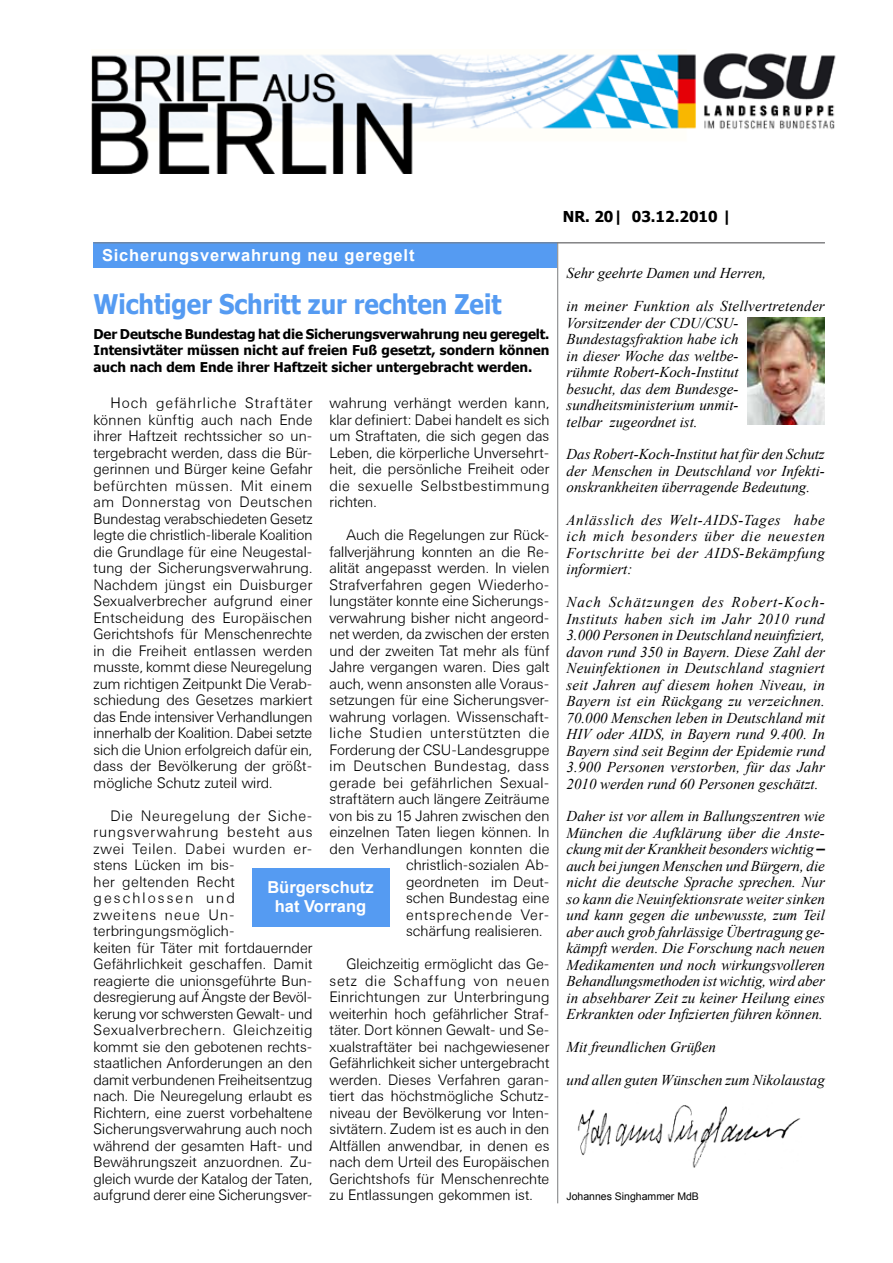
<style>
.page{position:relative;width:893px;height:1263px;background:#fff}
.page>*{position:absolute;margin:0;border:0;box-sizing:border-box;transform-origin:0 0}
.t1{font:700 27px "Tahoma";color:#559bf2;scale:.9 1}
.t2{font:700 16.5px "Arial";letter-spacing:.05em;color:#fff}
.t3{font:700 16.5px/19.5px "Arial";color:#fff;text-align:center}
.t4{font:300 15px/16.5px "Univers BSK";color:#000;text-align:justify}
.t5{font:italic 15px/16.5px "Times New Roman";color:#000;text-align:justify}
.t6{font:300 15px "Univers BSK";letter-spacing:.02em;color:#000}
.t7{font:italic 15px/32.7px "Times New Roman";letter-spacing:.02em;color:#000}
.t8{font:300 15px "Univers BSK";letter-spacing:.045em;color:#000}
.t9{font:300 15px "Univers BSK";letter-spacing:.03em;color:#000}
.t10{font:700 15px "Tahoma";color:#000}
.t11{font:300 15px "Univers BSK";letter-spacing:.06em;color:#000}
.t12{font:700 13.5px/16.5px "Tahoma";color:#000;text-align:justify}
.t13{font:10.5px "Arial";color:#000}
.s1{font-family:"Tahoma";font-weight:700;font-style:normal;font-size:13.5px}
</style>
<div class="page">
<hr style="left:557px;top:242px;width:1px;height:961px;background:#7b7c7e">
<div style="left:94px;top:242px;width:463px;height:26px;background:#559bf2"></div>
<hr style="left:94px;top:242px;width:731px;height:1px;background:#7b7c7e">
<div style="left:252px;top:868px;width:137px;height:58px;background:#559bf2"></div>
<img style="left:92px;top:53px;width:744px;height:120px">
<img style="left:577px;top:1105px;width:224px;height:63px">
<img style="left:747px;top:317px;width:78px;height:107px">
<p class="t2" style="left:102px;top:244px;width:314px">Sicherungsverwahrung neu geregelt</p>
<h1 class="t1" style="left:94px;top:285px;width:455px">Wichtiger Schritt zur rechten Zeit</h1>
<p class="t12" style="left:94px;top:325px;width:457px">Der Deutsche Bundestag hat die Sicherungsverwahrung neu geregelt.<br>Intensivtäter müssen nicht auf freien Fuß gesetzt, sondern können auch nach dem Ende ihrer Haftzeit sicher untergebracht werden.</p>
<p class="t4" style="left:94px;top:395px;width:221px;text-indent:17px">Hoch gefährliche Straftäter können künftig auch nach Ende ihrer Haftzeit rechtssicher so un&shy;tergebracht werden, dass die Bür&shy;gerinnen und Bürger keine Gefahr befürchten müssen. Mit einem am Donnerstag von Deutschen Bundestag verabschiedeten Gesetz legte die christlich-liberale Koalition die Grundlage für eine Neugestal&shy;tung der Sicherungsverwahrung.<br>Nachdem jüngst ein Duisburger Sexualverbrecher aufgrund einer Entscheidung des Europäischen Gerichtshofs für Menschenrechte in die Freiheit entlassen werden musste, kommt diese Neuregelung zum richtigen Zeitpunkt Die Verab&shy;schiedung des Gesetzes markiert das Ende intensiver Verhandlungen innerhalb der Koalition. Dabei setzte sich die Union erfolgreich dafür ein, dass der Bevölkerung der größt&shy;mögliche Schutz zuteil wird.</p>
<p class="t4" style="left:94px;top:807px;width:221px;text-align:left;text-indent:17px">Die Neuregelung der Siche&shy;rungsverwahrung besteht aus zwei Teilen. Dabei wurden er&shy;stens Lücken im bis-<br>her geltenden Recht geschlossen und<br>zweitens neue Un&shy;terbringungsmöglich-<br>keiten für Täter mit fortdauernder<br>Gefährlichkeit geschaffen. Damit reagierte die unionsgeführte Bun&shy;desregierung auf Ängste der Bevöl&shy;kerung vor schwersten Gewalt- und<br>Sexualverbrechern. Gleichzeitig kommt sie den gebotenen rechts&shy;staatlichen Anforderungen an den damit verbundenen Freiheitsentzug nach. Die Neuregelung erlaubt es<br>Richtern, eine zuerst vorbehaltene<br>Sicherungsverwahrung auch noch während der gesamten Haft- und<br>Bewährungszeit anzuordnen. Zu&shy;gleich wurde der Katalog der Taten, aufgrund derer eine Sicherungsver-</p>
<p class="t4" style="left:330px;top:395px;width:221px">wahrung verhängt werden kann, klar definiert: Dabei handelt es sich um Straftaten, die sich gegen das Leben, die körperliche Unversehrt&shy;heit, die persönliche Freiheit oder die sexuelle Selbstbestimmung richten.</p>
<p class="t4" style="left:347px;top:527px;width:204px">Auch die Regelungen zur Rück-</p>
<p class="t4" style="left:330px;top:543px;width:221px">fallverjährung konnten an die Re-</p>
<p class="t4" style="left:330px;top:560px;width:221px">alität angepasst werden. In vielen</p>
<p class="t6" style="left:330px;top:576px;width:221px">Strafverfahren gegen Wiederho-</p>
<p class="t4" style="left:330px;top:593px;width:221px">lungstäter konnte eine Sicherungs-</p>
<p class="t4" style="left:330px;top:609px;width:221px">verwahrung bisher nicht angeord-</p>
<p class="t4" style="left:330px;top:626px;width:222px">net werden, da zwischen der ersten</p>
<p class="t4" style="left:330px;top:642px;width:221px">und der zweiten Tat mehr als fünf</p>
<p class="t4" style="left:330px;top:659px;width:221px">Jahre vergangen waren. Dies galt</p>
<p class="t4" style="left:330px;top:675px;width:221px">auch, wenn ansonsten alle Voraus-</p>
<p class="t4" style="left:330px;top:692px;width:221px">setzungen für eine Sicherungsver-</p>
<p class="t4" style="left:330px;top:708px;width:221px">wahrung vorlagen. Wissenschaft-</p>
<p class="t8" style="left:330px;top:725px;width:221px">liche Studien unterstützten die</p>
<p class="t4" style="left:330px;top:741px;width:221px">Forderung der CSU-Landesgruppe</p>
<p class="t9" style="left:330px;top:758px;width:221px">im Deutschen Bundestag, dass</p>
<p class="t6" style="left:330px;top:774px;width:221px">gerade bei gefährlichen Sexual-</p>
<p class="t4" style="left:330px;top:791px;width:221px">straftätern auch längere Zeiträume</p>
<p class="t4" style="left:330px;top:807px;width:221px">von bis zu 15 Jahren zwischen den</p>
<p class="t4" style="left:330px;top:824px;width:221px">einzelnen Taten liegen können. In</p>
<p class="t6" style="left:330px;top:840px;width:222px">den Verhandlungen konnten die</p>
<p class="t4" style="left:406px;top:857px;width:145px">christlich-sozialen Ab-</p>
<p class="t4" style="left:406px;top:873px;width:145px">geordneten im Deut-</p>
<p class="t4" style="left:406px;top:890px;width:145px">schen Bundestag eine</p>
<p class="t11" style="left:406px;top:906px;width:145px">entsprechende Ver-</p>
<p class="t4" style="left:406px;top:923px;width:138px">schärfung realisieren.</p>
<p class="t4" style="left:330px;top:956px;width:222px;text-indent:17px">Gleichzeitig ermöglicht das Ge&shy;setz die Schaffung von neuen Einrichtungen zur Unterbringung weiterhin hoch gefährlicher Straf&shy;täter. Dort können Gewalt- und Se&shy;xualstraftäter bei nachgewiesener Gefährlichkeit sicher untergebracht werden. Dieses Verfahren garan&shy;tiert das höchstmögliche Schutz&shy;niveau der Bevölkerung vor Inten&shy;sivtätern. Zudem ist es auch in den Altfällen anwendbar, in denen es nach dem Urteil des Europäischen Gerichtshofs für Menschenrechte zu Entlassungen gekommen ist.</p>
<p class="t3" style="left:267px;top:878px;width:108px">Bürgerschutz hat Vorrang</p>
<p class="t10" style="left:563px;top:206px;width:170px">Nr. 20| 03.12.2010 |</p>
<p class="t7" style="left:566px;top:257px;width:260px">Sehr geehrte Damen und Herren,<br>in meiner Funktion als Stellvertretender</p>
<p class="t5" style="left:566px;top:314px;width:174px">Vorsitzender der CDU/CSU-Bundestagsfraktion habe ich in dieser Woche das weltbe&shy;rühmte Robert-Koch-Institut besucht, das dem Bundesge&shy;sundheitsministerium unmit&shy;telbar zugeordnet ist.</p>
<p class="t5" style="left:566px;top:446px;width:260px">Das Robert-Koch-Institut hat für den Schutz der Menschen in Deutschland vor Infekti&shy;onskrankheiten überragende Bedeutung.</p>
<p class="t5" style="left:566px;top:511px;width:260px">Anlässlich des Welt-AIDS-Tages habe ich mich besonders über die neuesten Fortschritte bei der AIDS-Bekämpfung informiert:</p>
<p class="t5" style="left:566px;top:593px;width:260px">Nach Schätzungen des Robert-Koch-Instituts haben sich im Jahr 2010 rund 3.000 Personen in Deutschland neuinfiziert, davon rund 350 in Bayern. Diese Zahl der Neuinfektionen in Deutschland stagniert seit Jahren auf diesem hohen Niveau, in Bayern ist ein Rückgang zu verzeichnen.<br>70.000 Menschen leben in Deutschland mit HIV oder AIDS, in Bayern rund 9.400. In Bayern sind seit Beginn der Epidemie rund 3.900 Personen verstorben, für das Jahr 2010 werden rund 60 Personen geschätzt.</p>
<p class="t5" style="left:566px;top:807px;width:260px">Daher ist vor allem in Ballungszentren wie München die Aufklärung über die Anste&shy;ckung mit der Krankheit besonders wichtig <span class="s1">– </span>auch bei jungen Menschen und Bürgern, die nicht die deutsche Sprache sprechen. Nur so kann die Neuinfektionsrate weiter sinken und kann gegen die unbewusste, zum Teil aber auch grob fahrlässige Übertragung ge&shy;kämpft werden. Die Forschung nach neuen Medikamenten und noch wirkungsvolleren Behandlungsmethoden ist wichtig, wird aber in absehbarer Zeit zu keiner Heilung eines Erkrankten oder Infizierten führen können.</p>
<p class="t5" style="left:566px;top:1030px;width:260px;line-height:32.7px">Mit freundlichen Grüßen<br>und allen guten Wünschen zum Nikolaustag</p>
<p class="t13" style="left:566px;top:1189px;width:134px">Johannes Singhammer MdB</p>
</div>
